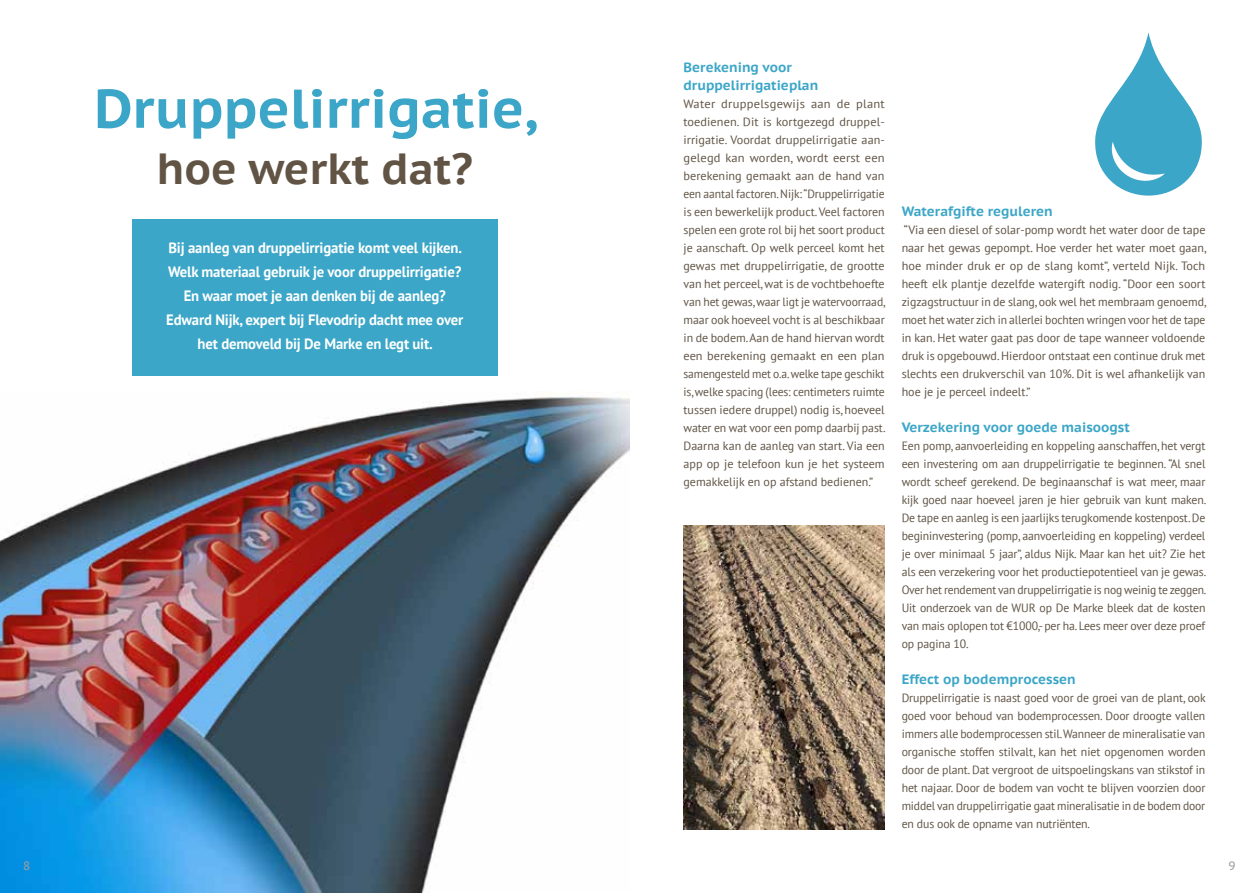
<style>
.page{position:relative;width:1259px;height:893px;background:#fff}
.page>*{position:absolute;margin:0;border:0;box-sizing:border-box;transform-origin:0 0}
.t1{font:700 54.45px "PT Sans Caption";color:#3ba6c7}
.t2{font:700 43.5px "PT Sans Caption";color:#615445}
.t3{font:700 15px/24px "PT Sans";letter-spacing:-.01em;color:#fff;text-align:center}
.t4{font:700 13.5px/18px "PT Sans Caption";color:#3ba6c7}
.t5{font:12px/18px "PT Sans";letter-spacing:-.01em;color:#615445;text-align:justify}
.t6{font:12px/18px "PT Sans";letter-spacing:-.01em;color:#615445;text-align:justify;scale:1.04 1}
.t7{font:12px "PT Sans Caption";color:#9d9d9c}
</style>
<div class="page">
<img style="left:0;top:397px;width:629px;height:496px">
<div style="left:132px;top:219px;width:365px;height:157px;background:#3ba6c7"></div>
<svg style="left:1095px;top:32px;width:107px;height:164px"></svg>
<img style="left:683px;top:526px;width:201px;height:303px">
<h1 class="t1" style="left:94px;top:72px;width:445px">Druppelirrigatie,</h1>
<h2 class="t2" style="left:157px;top:139px;width:317px">hoe werkt dat?</h2>
<p class="t3" style="left:166px;top:235px;width:299px">Bij aanleg van druppelirrigatie komt veel kijken.<br>Welk materiaal gebruik je voor druppelirrigatie?<br>En waar moet je aan denken bij de aanleg?<br>Edward Nijk, expert bij Flevodrip dacht mee over het demoveld bij De Marke en legt uit.</p>
<p class="t4" style="left:683px;top:58px;width:136px">Berekening voor druppelirrigatieplan</p>
<p class="t6" style="left:683px;top:95px;width:196px">Water druppelsgewijs aan de plant toedienen. Dit is kortgezegd druppel&shy;irrigatie. Voordat druppelirrigatie aan&shy;gelegd kan worden, wordt eerst een berekening gemaakt aan de hand van een aantal factoren. Nijk: “Druppelirrigatie is een bewerkelijk product. Veel factoren spelen een grote rol bij het soort product je aanschaft. Op welk perceel komt het gewas met druppelirrigatie, de grootte van het perceel, wat is de vochtbehoefte van het gewas, waar ligt je watervoorraad, maar ook hoeveel vocht is al beschikbaar in de bodem. Aan de hand hiervan wordt een berekening gemaakt en een plan samengesteld met o.a. welke tape geschikt is, welke spacing (lees: centimeters ruimte tussen iedere druppel) nodig is, hoeveel water en wat voor een pomp daarbij past.<br>Daarna kan de aanleg van start. Via een app op je telefoon kun je het systeem gemakkelijk en op afstand bedienen.”</p>
<p class="t4" style="left:901px;top:202px;width:153px">Waterafgifte reguleren</p>
<p class="t5" style="left:901px;top:221px;width:306px">“Via een diesel of solar-pomp wordt het water door de tape naar het gewas gepompt. Hoe verder het water moet gaan, hoe minder druk er op de slang komt”, verteld Nijk. Toch heeft elk plantje dezelfde watergift nodig. “Door een soort zigzagstructuur in de slang, ook wel het membraam genoemd, moet het water zich in allerlei bochten wringen voor het de tape in kan. Het water gaat pas door de tape wanneer voldoende druk is opgebouwd. Hierdoor ontstaat een continue druk met slechts een drukverschil van 10%. Dit is wel afhankelijk van hoe je je perceel indeelt.”</p>
<p class="t4" style="left:901px;top:418px;width:230px">Verzekering voor goede maisoogst</p>
<p class="t5" style="left:901px;top:437px;width:306px">Een pomp, aanvoerleiding en koppeling aanschaffen, het vergt een investering om aan druppelirrigatie te beginnen. “Al snel wordt scheef gerekend. De beginaanschaf is wat meer, maar kijk goed naar hoeveel jaren je hier gebruik van kunt maken.<br>De tape en aanleg is een jaarlijks terugkomende kostenpost. De begininvestering (pomp, aanvoerleiding en koppeling) verdeel je over minimaal 5 jaar”, aldus Nijk. Maar kan het uit? Zie het als een verzekering voor het productiepotentieel van je gewas.<br>Over het rendement van druppelirrigatie is nog weinig te zeggen.<br>Uit onderzoek van de WUR op De Marke bleek dat de kosten van mais oplopen tot €1000,- per ha. Lees meer over deze proef op pagina 10.</p>
<p class="t4" style="left:901px;top:670px;width:176px">Effect op bodemprocessen</p>
<p class="t5" style="left:901px;top:689px;width:305px">Druppelirrigatie is naast goed voor de groei van de plant, ook goed voor behoud van bodemprocessen. Door droogte vallen immers alle bodemprocessen stil. Wanneer de mineralisatie van organische stoffen stilvalt, kan het niet opgenomen worden door de plant. Dat vergroot de uitspoelingskans van stikstof in het najaar. Door de bodem van vocht te blijven voorzien door middel van druppelirrigatie gaat mineralisatie in de bodem door en dus ook de opname van nutriënten.</p>
<p class="t7" style="left:23px;top:858px;width:9px">8</p>
<p class="t7" style="left:1228px;top:858px;width:9px">9</p>
</div>
